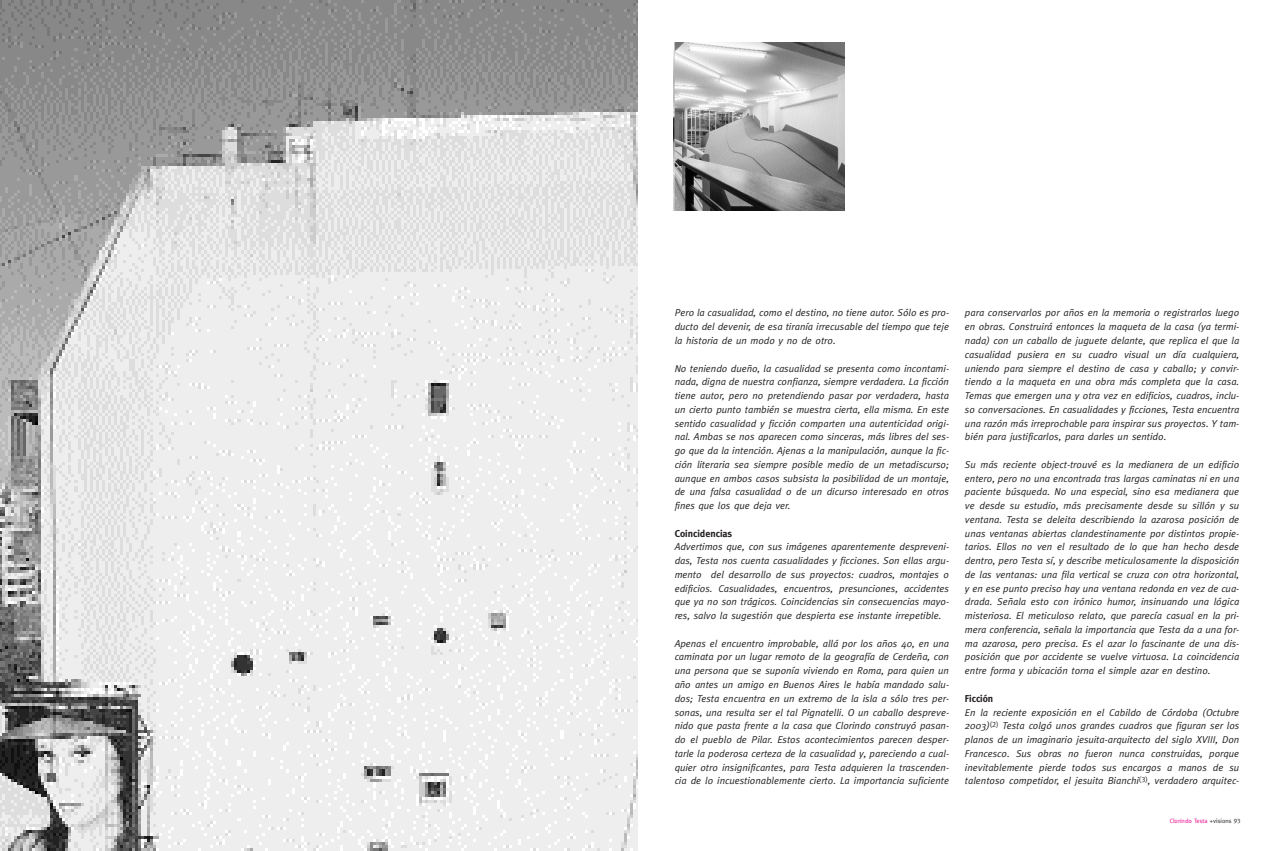
<style>
.page{position:relative;width:1276px;height:851px;background:#fff}
.page>*{position:absolute;margin:0;border:0;box-sizing:border-box;transform-origin:0 0}
.t1{font:italic 10px/13.8px "Meta";color:#231f20;text-align:justify}
.t2{font:700 10px "Meta";color:#231f20}
.t3{font:6.25px "Meta";color:#ed028c}
.s1{font-family:"Meta Caps";color:#231f20}
.s2{color:#231f20}
</style>
<div class="page">
<img style="left:0;top:0;width:638px;height:850px">
<img style="left:673px;top:43px;width:171px;height:167px">
<p class="t1" style="left:674px;top:306px;width:276px">Pero la casualidad, como el destino, no tiene autor. Sólo es pro&shy;ducto del devenir, de esa tiranía irrecusable del tiempo que teje la historia de un modo y no de otro.</p>
<p class="t1" style="left:674px;top:361px;width:276px">No teniendo dueño, la casualidad se presenta como incontami&shy;nada, digna de nuestra confianza, siempre verdadera. La ficción tiene autor, pero no pretendiendo pasar por verdadera, hasta un cierto punto también se muestra cierta, ella misma. En este sentido casualidad y ficción comparten una autenticidad origi&shy;nal. Ambas se nos aparecen como sinceras, más libres del ses&shy;go que da la intención. Ajenas a la manipulación, aunque la fic&shy;ción literaria sea siempre posible medio de un metadiscurso; aunque en ambos casos subsista la posibilidad de un montaje, de una falsa casualidad o de un dicurso interesado en otros fines que los que deja ver.</p>
<p class="t2" style="left:674px;top:527px;width:59px">Coincidencias</p>
<p class="t1" style="left:674px;top:540px;width:276px">Advertimos que, con sus imágenes aparentemente despreveni&shy;das, Testa nos cuenta casualidades y ficciones. Son ellas argu&shy;mento del desarrollo de sus proyectos: cuadros, montajes o edificios. Casualidades, encuentros, presunciones, accidentes que ya no son trágicos. Coincidencias sin consecuencias mayo&shy;res, salvo la sugestión que despierta ese instante irrepetible.</p>
<p class="t1" style="left:674px;top:636px;width:276px">Apenas el encuentro improbable, allá por los años 40, en una caminata por un lugar remoto de la geografía de Cerdeña, con una persona que se suponía viviendo en Roma, para quien un año antes un amigo en Buenos Aires le había mandado salu&shy;dos; Testa encuentra en un extremo de la isla a sólo tres per&shy;sonas, una resulta ser el tal Pignatelli. O un caballo despreve&shy;nido que pasta frente a la casa que Clorindo construyó pasan&shy;do el pueblo de Pilar. Estos acontecimientos parecen desper&shy;tarle la poderosa certeza de la casualidad y, pareciendo a cual&shy;quier otro insignificantes, para Testa adquieren la trascenden&shy;cia de lo incuestionablemente cierto. La importancia suficiente</p>
<p class="t1" style="left:965px;top:306px;width:276px">para conservarlos por años en la memoria o registrarlos luego en obras. Construirá entonces la maqueta de la casa (ya termi&shy;nada) con un caballo de juguete delante, que replica el que la casualidad pusiera en su cuadro visual un día cualquiera, uniendo para siempre el destino de casa y caballo; y convir&shy;tiendo a la maqueta en una obra más completa que la casa.<br>Temas que emergen una y otra vez en edificios, cuadros, inclu&shy;so conversaciones. En casualidades y ficciones, Testa encuentra una razón más irreprochable para inspirar sus proyectos. Y tam&shy;bién para justificarlos, para darles un sentido.</p>
<p class="t1" style="left:965px;top:457px;width:276px">Su más reciente object-trouvé es la medianera de un edificio entero, pero no una encontrada tras largas caminatas ni en una paciente búsqueda. No una especial, sino esa medianera que ve desde su estudio, más precisamente desde su sillón y su ventana. Testa se deleita describiendo la azarosa posición de unas ventanas abiertas clandestinamente por distintos propie&shy;tarios. Ellos no ven el resultado de lo que han hecho desde dentro, pero Testa sí, y describe meticulosamente la disposición de las ventanas: una fila vertical se cruza con otra horizontal, y en ese punto preciso hay una ventana redonda en vez de cua&shy;drada. Señala esto con irónico humor, insinuando una lógica misteriosa. El meticuloso relato, que parecía casual en la pri&shy;mera conferencia, señala la importancia que Testa da a una for&shy;ma azarosa, pero precisa. Es el azar lo fascinante de una dis&shy;posición que por accidente se vuelve virtuosa. La coincidencia entre forma y ubicación torna el simple azar en destino.</p>
<p class="t2" style="left:965px;top:692px;width:30px">Ficción</p>
<p class="t1" style="left:965px;top:705px;width:276px">En la reciente exposición en el Cabildo de Córdoba (Octubre 2003)<sup>(2)</sup> Testa colgó unos grandes cuadros que figuran ser los planos de un imaginario jesuita-arquitecto del siglo XVIII, Don Francesco. Sus obras no fueron nunca construidas, porque inevitablemente pierde todos sus encargos a manos de su talentoso competidor, el jesuita Bianchi<sup>(3)</sup>, verdadero arquitec-</p>
<p class="t3" style="left:1169px;top:817px;width:72px">Clorindo Testa <span class="s1">+</span><span class="s2">visions</span> <span class="s1">93</span></p>
</div>
